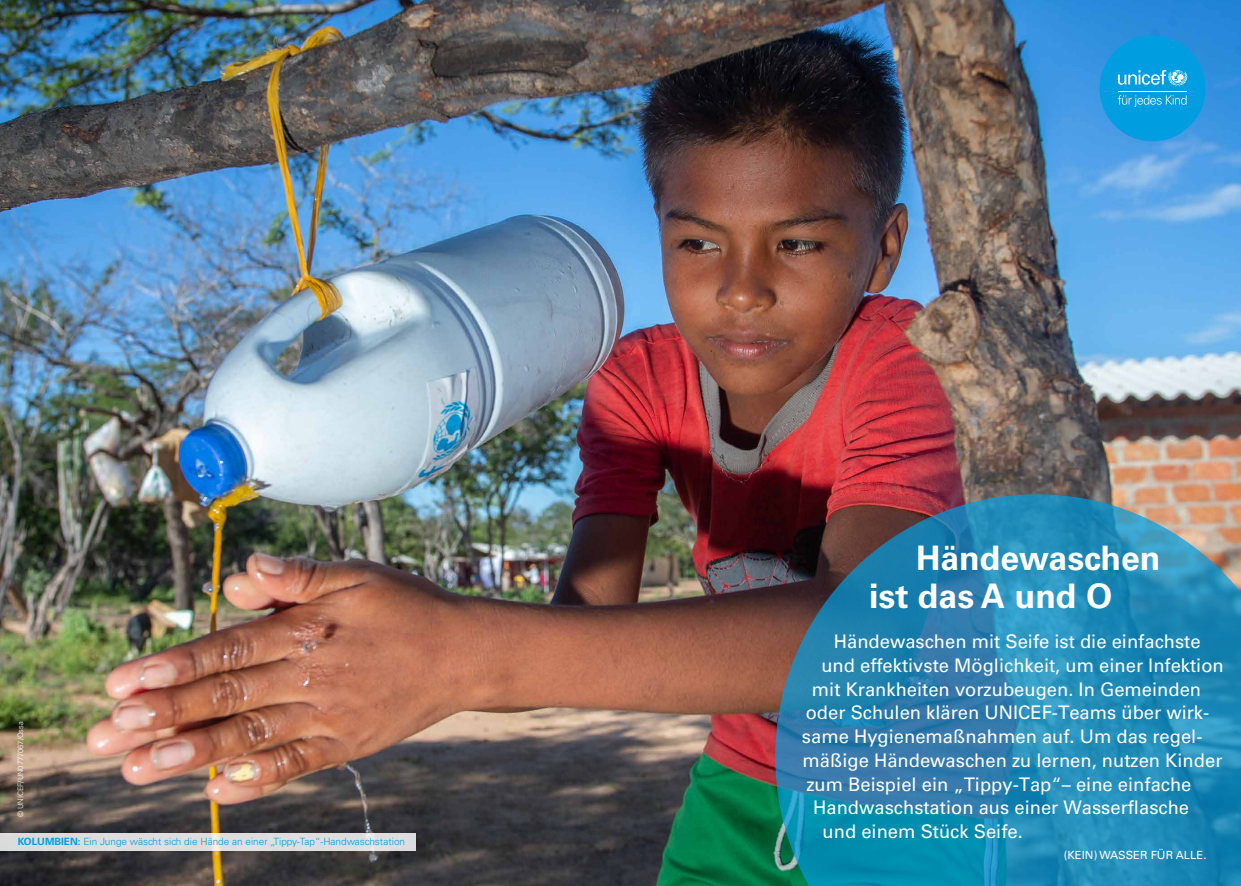
<style>
.page{position:relative;width:1241px;height:886px;background:#fff}
.page>*{position:absolute;margin:0;border:0;box-sizing:border-box;transform-origin:0 0}
.t1{font:700 33.75px/37.5px "Univers LT Std";color:#fff}
.t2{font:18.75px "Univers LT Std";color:#fff}
.t3{font:11.25px "Univers LT Std";color:#fff}
.t4{font:300 10px "Univers LT Std";color:#009ee0}
.t5{font:300 7.5px "Univers LT Std";color:#fff}
.s1{font-weight:700}
</style>
<div class="page">
<img style="left:0;top:0;width:1240px;height:886px">
<svg style="left:775px;top:494px;width:465px;height:392px;background:#2c7fa5"></svg>
<div style="left:1099px;top:35px;width:106px;height:106px;background:#009ee0;border-radius:50%"></div>
<svg style="left:1117px;top:95px;width:69px;height:12px"></svg>
<svg style="left:1117px;top:70px;width:70px;height:16px"></svg>
<hr style="left:1117px;top:91px;width:69px;height:1px;background:#fff">
<div style="left:0;top:833px;width:415px;height:17px;background:#ddddde"></div>
<p class="t5" style="left:16px;top:817px;width:98px;rotate:-90deg">© UNICEF/UN0777067/Ossa</p>
<p class="t4" style="left:18px;top:835px;width:389px"><span class="s1">KOLUMBIEN:</span> Ein Junge wäscht sich die Hände an einer „Tippy-Tap“-Handwaschstation</p>
<h1 class="t1" style="left:869px;top:540px;width:293px;text-indent:47px">Händewaschen ist das A und O</h1>
<p class="t2" style="left:833px;top:630px;width:368px">Händewaschen mit Seife ist die einfachste</p>
<p class="t2" style="left:821px;top:654px;width:404px">und effektivste Möglichkeit, um einer Infektion</p>
<p class="t2" style="left:811px;top:678px;width:390px">mit Krankheiten vorzubeugen. In Gemeinden</p>
<p class="t2" style="left:805px;top:701px;width:405px">oder Schulen klären UNICEF-Teams über wirk-</p>
<p class="t2" style="left:801px;top:725px;width:402px">same Hygienemaßnahmen auf. Um das regel-</p>
<p class="t2" style="left:802px;top:749px;width:421px">mäßige Händewaschen zu lernen, nutzen Kinder</p>
<p class="t2" style="left:806px;top:773px;width:386px">zum Beispiel ein „Tippy-Tap“– eine einfache</p>
<p class="t2" style="left:813px;top:796px;width:377px">Handwaschstation aus einer Wasserflasche</p>
<p class="t2" style="left:822px;top:820px;width:202px">und einem Stück Seife.</p>
<p class="t3" style="left:1063px;top:848px;width:144px">(KEIN) WASSER FÜR ALLE.</p>
</div>
